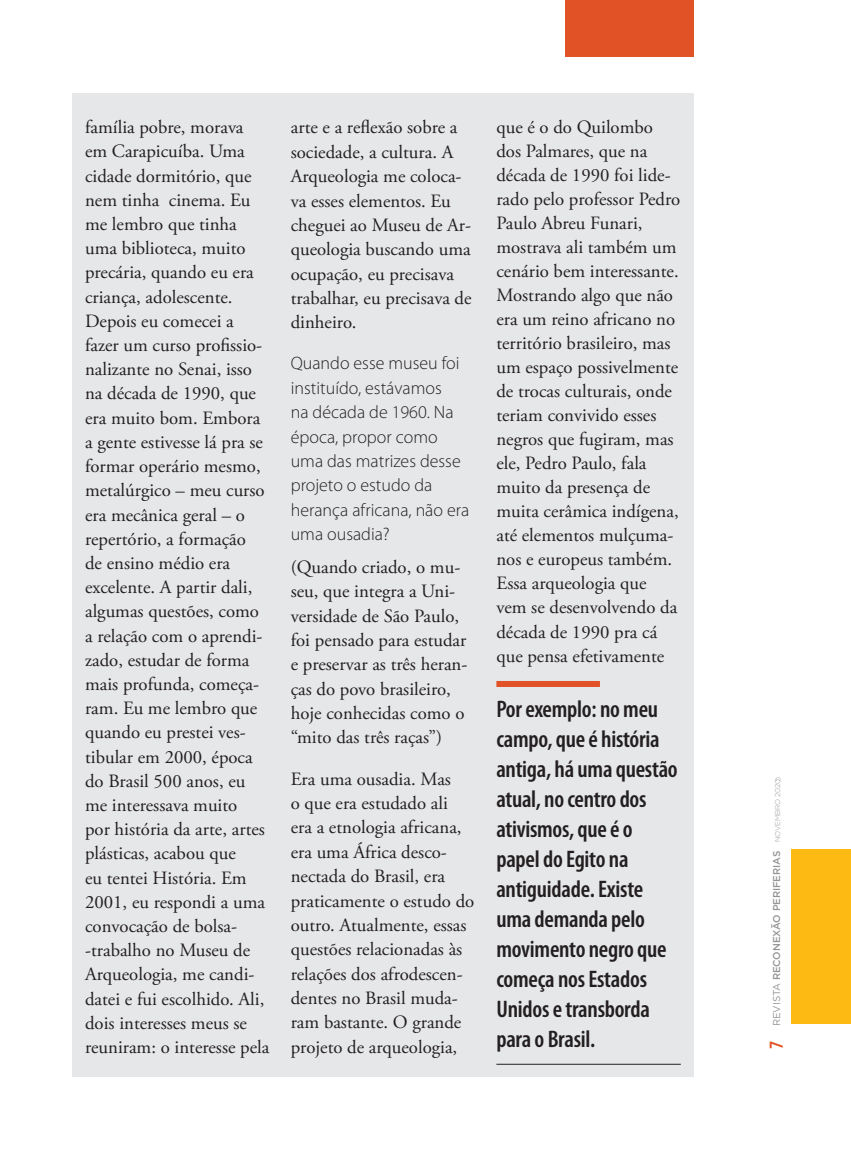
<style>
.page{position:relative;width:851px;height:1149px;background:#fff}
.page>*{position:absolute;margin:0;border:0;box-sizing:border-box;transform-origin:0 0}
.t1{font:600 condensed 24px/30px "Myriad Pro";letter-spacing:-.01em;color:#231f20}
.t2{font:18.75px/24.2px "Adobe Garamond Pro";color:#231f20}
.t3{font:300 18px/24.3px "Myriad Pro";color:#231f20}
.t4{font:500 9.9px "Gotham";letter-spacing:-.01em;color:#939598}
.s1{font-family:"Myriad Pro";font-weight:600;font-stretch:condensed;font-size:19.95px;color:#e15326}
.s2{font-weight:400}
.s3{font-weight:300;font-size:7.05px}
</style>
<div class="page">
<div style="left:72px;top:94px;width:621px;height:982px;background:#e6e7e9"></div>
<div style="left:564px;top:1px;width:129px;height:56px;background:#e15326"></div>
<div style="left:791px;top:848px;width:59px;height:175px;background:#fcba13"></div>
<div style="left:496px;top:680px;width:104px;height:6px;background:#e15326"></div>
<hr style="left:496px;top:1063px;width:184px;height:1px;background:#231f20">
<p class="t2" style="left:85px;top:116px;width:186px">família pobre, morava em Carapicuíba. Uma cidade dormitório, que nem tinha cinema. Eu me lembro que tinha uma biblioteca, muito precária, quando eu era criança, adolescente.<br>Depois eu comecei a fazer um curso profissio&shy;nalizante no Senai, isso na década de 1990, que era muito bom. Embora a gente estivesse lá pra se formar operário mesmo, metalúrgico – meu curso era mecânica geral – o repertório, a formação<br>de ensino médio era excelente. A partir dali, algumas questões, como a relação com o aprendi&shy;zado, estudar de forma mais profunda, começa&shy;ram. Eu me lembro que quando eu prestei ves&shy;tibular em 2000, época do Brasil 500 anos, eu me interessava muito<br>por história da arte, artes plásticas, acabou que<br>eu tentei História. Em<br>2001, eu respondi a uma convocação de bolsa--trabalho no Museu de<br>Arqueologia, me candi&shy;datei e fui escolhido. Ali, dois interesses meus se reuniram: o interesse pela</p>
<p class="t2" style="left:291px;top:116px;width:182px">arte e a reflexão sobre a sociedade, a cultura. A<br>Arqueologia me coloca&shy;va esses elementos. Eu cheguei ao Museu de Ar&shy;queologia buscando uma ocupação, eu precisava trabalhar, eu precisava de dinheiro.</p>
<p class="t3" style="left:291px;top:351px;width:180px">Quando esse museu foi instituído, estávamos<br>na década de 1960. Na época, propor como uma das matrizes desse projeto o estudo da herança africana, não era uma ousadia?</p>
<p class="t2" style="left:291px;top:555px;width:178px">(Quando criado, o mu&shy;seu, que integra a Uni&shy;versidade de São Paulo, foi pensado para estudar e preservar as três heran&shy;ças do povo brasileiro, hoje conhecidas como o “mito das três raças”)</p>
<p class="t2" style="left:291px;top:767px;width:185px">Era uma ousadia. Mas<br>o que era estudado ali<br>era a etnologia africana, era uma África desco&shy;nectada do Brasil, era praticamente o estudo do outro. Atualmente, essas questões relacionadas às relações dos afrodescen&shy;dentes no Brasil muda&shy;ram bastante. O grande projeto de arqueologia,</p>
<p class="t2" style="left:496px;top:116px;width:185px">que é o do Quilombo dos Palmares, que na década de 1990 foi lide&shy;rado pelo professor Pedro<br>Paulo Abreu Funari, mostrava ali também um cenário bem interessante.<br>Mostrando algo que não era um reino africano no território brasileiro, mas um espaço possivelmente de trocas culturais, onde teriam convivido esses negros que fugiram, mas ele, Pedro Paulo, fala muito da presença de muita cerâmica indígena, até elementos mulçuma&shy;nos e europeus também.<br>Essa arqueologia que vem se desenvolvendo da década de 1990 pra cá que pensa efetivamente</p>
<p class="t1" style="left:496px;top:693px;width:183px">Por exemplo: no meu campo, que é história antiga, há uma questão atual, no centro dos ativismos, que é o papel do Egito na antiguidade. Existe uma demanda pelo movimento negro que começa nos Estados<br>Unidos e transborda para o Brasil.</p>
<p class="t4" style="left:770px;top:1043px;width:268px;rotate:-90deg"><span class="s1">7</span> <span class="s2">REVISTA</span> RECONEXÃO PERIFERIAS <span class="s3">NOVEMBRO 2020</span></p>
<p class="t4" style="left:770px;top:1048px;width:271px;rotate:-90deg"><span class="s1">7</span> <span class="s2">REVISTA</span> RECONEXÃO PERIFERIAS <span class="s3">NOVEMBRO 2020</span></p>
</div>
